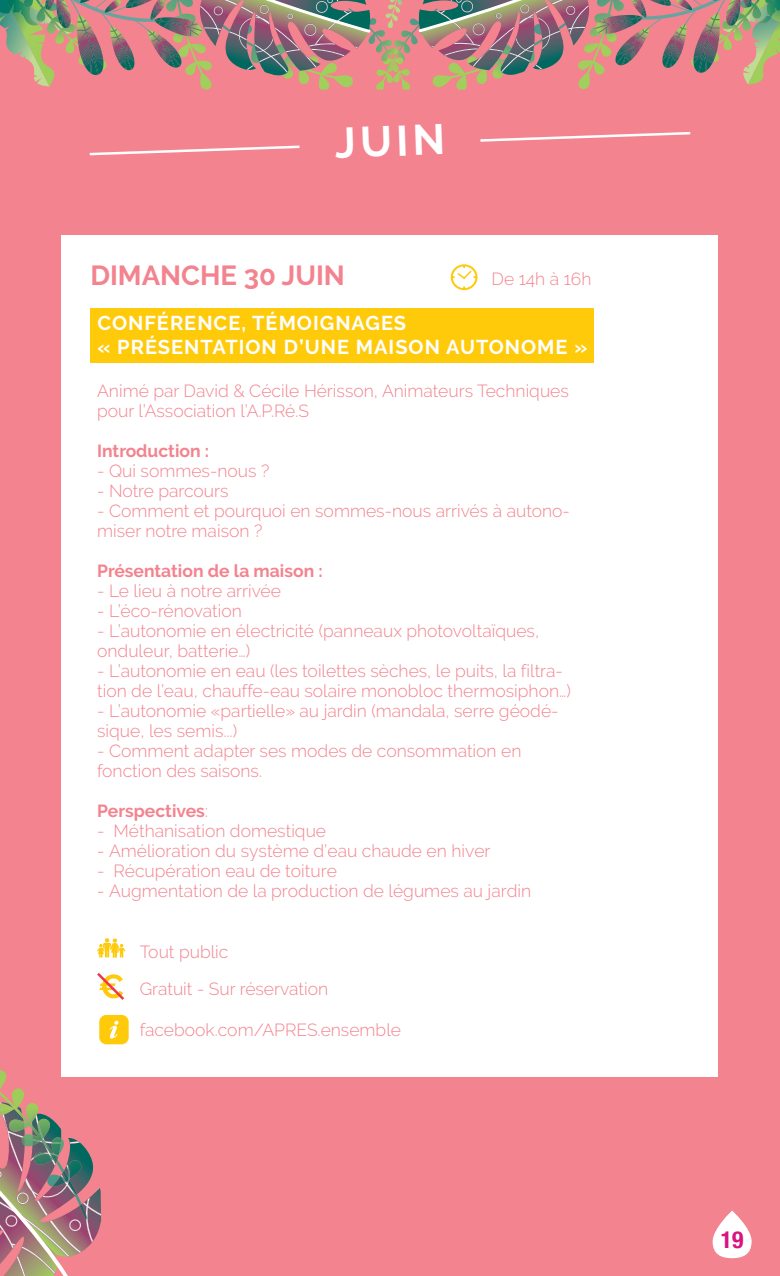
<style>
.page{position:relative;width:780px;height:1276px;background:#f3838e}
.page>*{position:absolute;margin:0;border:0;box-sizing:border-box;transform-origin:0 0}
.t1{font:700 42.5px "Raleway";color:#fff}
.DATE{font:700 27.5px "Raleway";color:#f3838e}
.t2{font:700 condensed 23.5px "Helvetica Neue";color:#d9147e}
.TITRE_ANIMATION_JAUNE{font:700 20px/24px "Raleway";letter-spacing:.05em;color:#fff}
.t3{font:300 17.5px/20px "Raleway";color:#f3838e}
.t4{font:700 17.5px "Raleway";color:#f3838e}
.s1{font-weight:300}
</style>
<div class="page">
<img style="left:319px;top:86px;width:29px;height:4px">
<img style="left:376px;top:18px;width:41px;height:72px">
<img style="left:348px;top:18px;width:55px;height:69px">
<img style="left:383px;top:48px;width:20px;height:23px">
<img style="left:433px;top:84px;width:34px;height:6px">
<img style="left:578px;top:84px;width:12px;height:5px">
<img style="left:201px;top:86px;width:11px;height:4px">
<img style="left:417px;top:0;width:363px;height:84px">
<img style="left:0;top:0;width:371px;height:86px">
<img style="left:385px;top:0;width:17px;height:28px">
<div style="left:62px;top:235px;width:656px;height:841px;background:#fff"></div>
<svg style="left:0;top:1150px;width:102px;height:126px"></svg>
<img style="left:0;top:1070px;width:82px;height:33px">
<img style="left:0;top:1130px;width:87px;height:89px">
<img style="left:0;top:1103px;width:61px;height:57px">
<svg style="left:89px;top:132px;width:602px;height:24px"></svg>
<svg style="left:450px;top:264px;width:27px;height:26px"></svg>
<div style="left:90px;top:308px;width:503px;height:54px;background:#feca0a"></div>
<svg style="left:97px;top:938px;width:28px;height:20px"></svg>
<svg style="left:97px;top:973px;width:27px;height:27px"></svg>
<div style="left:99px;top:1015px;width:30px;height:29px;background:#feca0a;border-radius:7px"></div>
<svg style="left:109px;top:1020px;width:9px;height:18px"></svg>
<svg style="left:712px;top:1210px;width:39px;height:48px"></svg>
<p class="t1" style="left:334px;top:118px;width:112px;rotate:-2deg">JUIN</p>
<p class="DATE" style="left:90px;top:259px;width:256px">DIMANCHE 30 JUIN</p>
<p class="TITRE_ANIMATION_JAUNE" style="left:97px;top:311px;width:491px">CONFÉRENCE, TÉMOIGNAGES<br>« PRÉSENTATION D’UNE MAISON AUTONOME »</p>
<p class="t3" style="left:97px;top:381px;width:473px">Animé par David &amp; Cécile Hérisson, Animateurs Techniques pour l’Association l’A.P.Ré.S</p>
<p class="t4" style="left:97px;top:441px;width:113px">Introduction :</p>
<p class="t3" style="left:97px;top:461px;width:174px">- Qui sommes-nous ?</p>
<p class="t3" style="left:97px;top:481px;width:133px">- Notre parcours</p>
<p class="t3" style="left:97px;top:501px;width:474px">- Comment et pourquoi en sommes-nous arrivés à autono&shy;miser notre maison ?</p>
<p class="t4" style="left:97px;top:561px;width:227px">Présentation de la maison :</p>
<p class="t3" style="left:97px;top:581px;width:185px">- Le lieu à notre arrivée</p>
<p class="t3" style="left:97px;top:601px;width:146px">- L’éco-rénovation</p>
<p class="t3" style="left:97px;top:621px;width:443px">- L’autonomie en électricité (panneaux photovoltaïques, onduleur, batterie…)</p>
<p class="t3" style="left:97px;top:661px;width:475px">- L’autonomie en eau (les toilettes sèches, le puits, la filtra&shy;tion de l’eau, chauffe-eau solaire monobloc thermosiphon…)</p>
<p class="t3" style="left:97px;top:701px;width:463px">- L’autonomie «partielle» au jardin (mandala, serre géodé&shy;sique, les semis...)</p>
<p class="t3" style="left:97px;top:741px;width:426px">- Comment adapter ses modes de consommation en fonction des saisons.</p>
<p class="t4" style="left:97px;top:801px;width:112px">Perspectives<span class="s1">:</span></p>
<p class="t3" style="left:97px;top:821px;width:230px">- Méthanisation domestique</p>
<p class="t3" style="left:97px;top:841px;width:395px">- Amélioration du système d’eau chaude en hiver</p>
<p class="t3" style="left:97px;top:861px;width:241px">- Récupération eau de toiture</p>
<p class="t3" style="left:97px;top:881px;width:435px">- Augmentation de la production de légumes au jardin</p>
<p class="t3" style="left:491px;top:269px;width:101px">De 14h à 16h</p>
<p class="t3" style="left:140px;top:941px;width:90px">Tout public</p>
<p class="t3" style="left:140px;top:978px;width:190px">Gratuit - Sur réservation</p>
<p class="t3" style="left:140px;top:1020px;width:263px">facebook.com/APRES.ensemble</p>
<h3 class="t2" style="left:720px;top:1219px;width:24px">19</h3>
</div>
